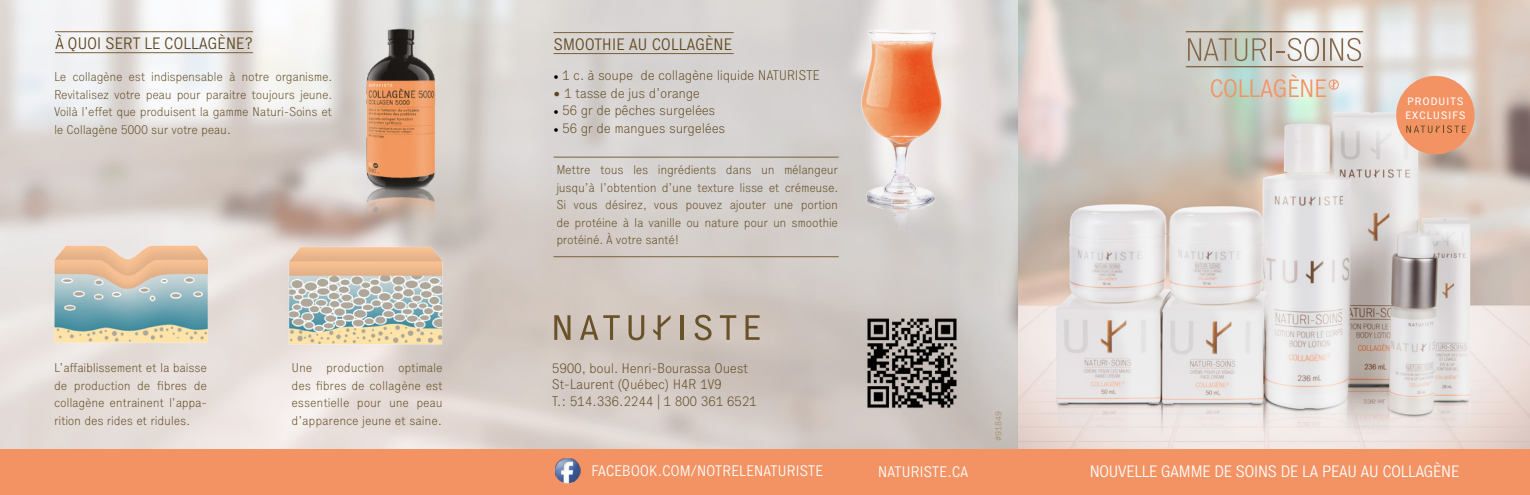
<style>
.page{position:relative;width:1530px;height:495px;background:#fff}
.page>*{position:absolute;margin:0;border:0;box-sizing:border-box;transform-origin:0 0}
.t1{font:300 24.75px "Executive 45";letter-spacing:-.05em;color:#f39364}
.t2{font:300 16.25px "Executive 45";letter-spacing:-.025em;color:#5e471e}
.t3{font:300 16.25px "Executive 45";letter-spacing:-.05em;color:#fff}
.t4{font:300 15px "Executive 45";letter-spacing:-.025em;color:#fff}
.t5{font:100 13.75px/16.5px "Executive 35";letter-spacing:-.025em;color:#5e471e}
.t6{font:100 12.5px/17.5px "Executive 35";letter-spacing:-.02em;color:#5e471e;text-align:justify}
.t7{font:10.62px/13.8px "Executive 55 Reg";letter-spacing:.05em;color:#fff;scale:1.09 1}
.t8{font:300 8.75px "Executive 45";color:#a7916f}
.s1{font-family:"Minion Pro";font-weight:400;color:#000}
</style>
<div class="page">
<img style="left:0;top:0;width:1530px;height:450px">
<svg style="left:1188px;top:38px;width:131px;height:23px;background:#c2beb1"></svg>
<hr style="left:1323px;top:38px;width:2px;height:23px;background:#85674a">
<svg style="left:1330px;top:38px;width:31px;height:23px"></svg>
<hr style="left:1186px;top:31px;width:177px;height:1px;background:#85674a">
<hr style="left:1186px;top:66px;width:177px;height:1px;background:#85674a">
<div style="left:1329px;top:80px;width:10px;height:9px;border:1px solid #f39364;border-radius:50%"></div>
<svg style="left:1331px;top:80px;width:6px;height:9px"></svg>
<div style="left:0;top:450px;width:1530px;height:45px;background:#f39364"></div>
<img style="left:867px;top:318px;width:90px;height:90px">
<svg style="left:554px;top:315px;width:16px;height:25px"></svg>
<svg style="left:580px;top:315px;width:40px;height:25px"></svg>
<svg style="left:629px;top:315px;width:15px;height:25px"></svg>
<hr style="left:681px;top:315px;width:3px;height:25px;background:#695229">
<svg style="left:695px;top:315px;width:17px;height:25px"></svg>
<svg style="left:720px;top:315px;width:16px;height:25px"></svg>
<svg style="left:746px;top:315px;width:14px;height:25px"></svg>
<svg style="left:653px;top:315px;width:18px;height:25px"></svg>
<img style="left:554px;top:457px;width:27px;height:27px">
<img style="left:46px;top:230px;width:407px;height:127px">
<div style="left:1396px;top:76px;width:79px;height:78px;background:#f39364;border-radius:50%"></div>
<svg style="left:1406px;top:125px;width:60px;height:8px"></svg>
<hr style="left:554px;top:157px;width:285px;height:1px;background:#796139">
<hr style="left:554px;top:256px;width:285px;height:1px;background:#796139">
<hr style="left:554px;top:32px;width:180px;height:1px;background:#796139">
<hr style="left:554px;top:53px;width:180px;height:1px;background:#796139">
<hr style="left:55px;top:31px;width:198px;height:1px;background:#796139">
<hr style="left:55px;top:52px;width:198px;height:1px;background:#796139">
<img style="left:839px;top:14px;width:130px;height:216px">
<img style="left:363px;top:29px;width:77px;height:212px">
<h2 class="t2" style="left:55px;top:33px;width:199px">À QUOI SERT LE COLLAGÈNE?</h2>
<p class="t6" style="left:54px;top:68px;width:280px">Le collagène est indispensable à notre organisme.<br>Revitalisez votre peau pour paraitre toujours jeune.<br>Voilà l’effet que produisent la gamme Naturi-Soins et le Collagène 5000 sur votre peau.</p>
<p class="t6" style="left:54px;top:359px;width:155px">L’affaiblissement et la baisse de production de fibres de collagène entrainent l’appa&shy;rition des rides et ridules.</p>
<p class="t6" style="left:292px;top:359px;width:153px">Une production optimale des fibres de collagène est essentielle pour une peau d’apparence jeune et saine.</p>
<h2 class="t2" style="left:554px;top:34px;width:180px">SMOOTHIE AU COLLAGÈNE</h2>
<p class="t5" style="left:554px;top:67px;width:268px"><span class="s1">•</span> 1 c. à soupe de collagène liquide NATURISTE</p>
<p class="t5" style="left:554px;top:84px;width:148px">• 1 tasse de jus d’orange</p>
<p class="t5" style="left:554px;top:102px;width:163px"><span class="s1">•</span> 56 gr de pêches surgelées</p>
<p class="t5" style="left:554px;top:119px;width:173px"><span class="s1">•</span> 56 gr de mangues surgelées</p>
<p class="t6" style="left:556px;top:161px;width:284px">Mettre tous les ingrédients dans un mélangeur jusqu’à l’obtention d’une texture lisse et crémeuse.<br>Si vous désirez, vous pouvez ajouter une portion de protéine à la vanille ou nature pour un smoothie protéiné. À votre santé!</p>
<p class="t5" style="left:552px;top:359px;width:207px">5900, boul. Henri-Bourassa Ouest<br>St-Laurent (Québec) H4R 1V9<br>T.: 514.336.2244 | 1 800 361 6521</p>
<p class="t4" style="left:591px;top:462px;width:234px">FACEBOOK.COM/NOTRELENATURISTE</p>
<p class="t4" style="left:878px;top:463px;width:92px">NATURISTE.CA</p>
<p class="t8" style="left:993px;top:441px;width:32px;rotate:-90deg">#91849</p>
<h1 class="t1" style="left:1210px;top:74px;width:119px">COLLAGÈNE</h1>
<p class="t7" style="left:1405px;top:95px;width:57px">PRODUITS<br>EXCLUSIFS</p>
<h2 class="t3" style="left:1089px;top:461px;width:372px">NOUVELLE GAMME DE SOINS DE LA PEAU AU COLLAGÈNE</h2>
</div>
